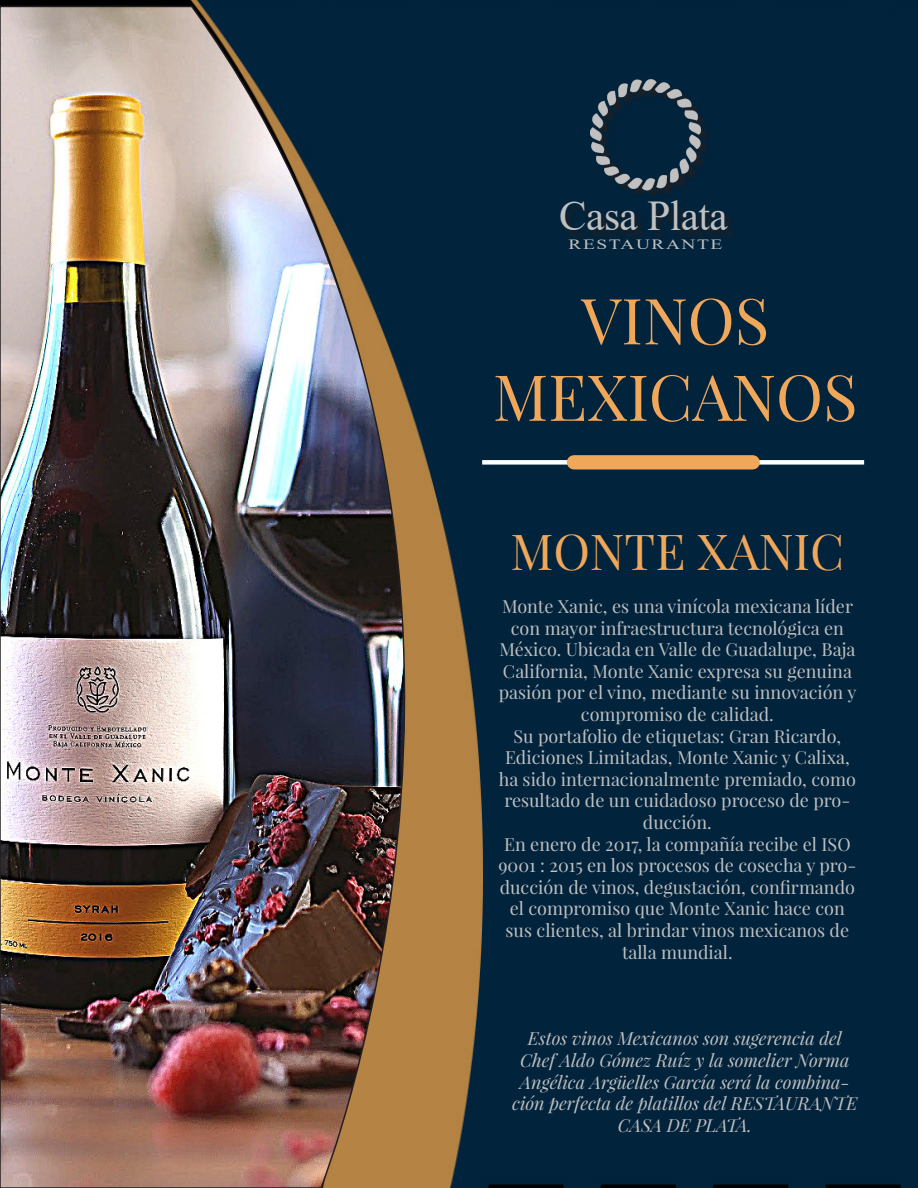
<style>
.page{position:relative;width:918px;height:1188px;background:#01233c}
.page>*{position:absolute;margin:0;border:0;box-sizing:border-box;transform-origin:0 0}
.t1{font:63.75px "Playfair Display";color:#f0a75a}
.t2{font:49.5px "Playfair Display";letter-spacing:-.005em;color:#f0a75a}
.t3{font:42.3px "Times New Roman";letter-spacing:-.01em;color:#c0c0c0}
.t4{font:18px/21.6px "Playfair Display";color:#c0c0c0;text-align:center}
.t5{font:italic 18px/21.6px "Playfair Display";color:#c0c0c0;text-align:center}
.t6{font:14.1px "Times New Roman";letter-spacing:.08em;color:#c0c0c0;scale:1.37 1}
</style>
<div class="page">
<div style="left:592px;top:81px;width:118px;height:118px;background:#231f20;opacity:.75"></div>
<img style="left:590px;top:77px;width:110px;height:115px">
<div style="left:562px;top:202px;width:175px;height:38px;background:#042239"></div>
<div style="left:482px;top:460px;width:382px;height:5px;background:#fff"></div>
<div style="left:574px;top:455px;width:179px;height:14px;background:#f0a75a"></div>
<img style="left:0;top:5px;width:577px;height:1183px">
<p class="t3" style="left:559px;top:186px;width:170px">Casa Plata</p>
<p class="t6" style="left:569px;top:234px;width:114px">RESTAURANTE</p>
<p class="t1" style="left:581px;top:281px;width:189px">VINOS</p>
<p class="t1" style="left:493px;top:357px;width:366px">MEXICANOS</p>
<p class="t2" style="left:511px;top:520px;width:335px">MONTE XANIC</p>
<p class="t4" style="left:499px;top:595px;width:359px">Monte Xanic, es una vinícola mexicana líder con mayor infraestructura tecnológica en México. Ubicada en Valle de Guadalupe, Baja California, Monte Xanic expresa su genuina pasión por el vino, mediante su innovación y compromiso de calidad.</p>
<p class="t4" style="left:499px;top:725px;width:359px">Su portafolio de etiquetas: Gran Ricardo, Ediciones Limitadas, Monte Xanic y Calixa, ha sido internacionalmente premiado, como resultado de un cuidadoso proceso de pro&shy;ducción.</p>
<p class="t4" style="left:498px;top:833px;width:360px">En enero de 2017, la compañía recibe el ISO 9001 : 2015 en los procesos de cosecha y pro&shy;ducción de vinos, degustación, confirmando el compromiso que Monte Xanic hace con sus clientes, al brindar vinos mexicanos de talla mundial.</p>
<p class="t5" style="left:512px;top:1027px;width:347px">Estos vinos Mexicanos son sugerencia del Chef Aldo Gómez Ruíz y la somelier Norma Angélica Argüelles García será la combina&shy;ción perfecta de platillos del RESTAURANTE CASA DE PLATA.</p>
</div>
